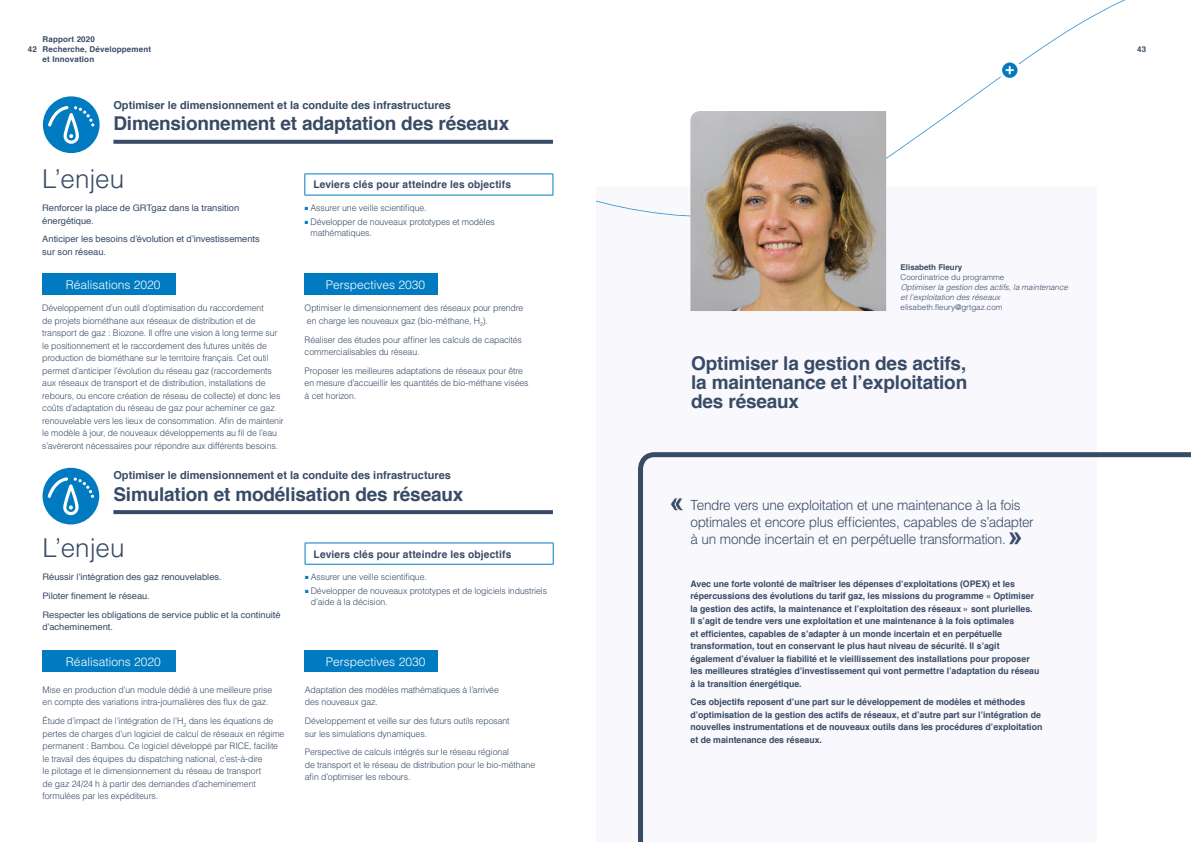
<style>
.page{position:relative;width:1191px;height:842px;background:#fff}
.page>*{position:absolute;margin:0;border:0;box-sizing:border-box;transform-origin:0 0}
.ENJEU{font:300 26px "Helvetica";color:#384b66}
.GUILL-DROIT{font:700 26px "Arial";color:#384b66}
.FICHE-TITRE{font:700 19px "Helvetica";letter-spacing:-.01em;color:#384b66}
.FICHE-TITRE_sans{font:700 19px/19px "Helvetica";letter-spacing:-.01em;color:#384b66;text-align:justify}
.FICHE-2_EXERGUE{font:300 14px/16.8px "Helvetica";letter-spacing:-.025em;color:#384b66}
.t1{font:300 12px "Helvetica";color:#fff}
.FICHE_SURTITRE{font:700 11px "Helvetica";color:#384b66}
.LEVIERS-TITRE{font:700 10.5px "Helvetica";letter-spacing:.015em;color:#384b66}
.EN_BREF_TEXTE{font:300 9px/12.5px "Helvetica";letter-spacing:-.01em;color:#384b66}
.PORTRAIT-TEXTE{font:700 9px/12.5px "Helvetica";color:#384b66}
.ENJEU_TEXTE{font:9px/12.5px "Helvetica";letter-spacing:-.005em;color:#384b66;scale:1.04 1}
.IDENTITE_ITAL{font:italic 300 8px/10px "Helvetica";color:#384b66}
.IDENTITE_TITRE{font:700 8px/9.6px "Helvetica";letter-spacing:.02em;color:#384b66}
.IDENTITE_TEXTE{font:300 8px "Helvetica";color:#384b66}
.IDENTITE_MAIL{font:300 8px "Helvetica";color:#384b66}
.IDENTITE_TITRE-2{font:700 8px "Helvetica";color:#384b66}
.s1{color:#007bc2}
</style>
<div class="page">
<div style="left:596px;top:186px;width:500px;height:656px;background:#f9f8fc"></div>
<svg style="left:886px;top:0;width:239px;height:174px"></svg>
<svg style="left:998px;top:59px;width:22px;height:22px"></svg>
<div style="left:1002px;top:63px;width:15px;height:15px;background:#007bc2;border-radius:50%"></div>
<svg style="left:1005px;top:66px;width:8px;height:8px"></svg>
<svg style="left:638px;top:452px;width:553px;height:390px"></svg>
<svg style="left:43px;top:96px;width:57px;height:57px"></svg>
<hr style="left:304px;top:174px;width:249px;height:1px;background:#007bc2">
<svg style="left:304px;top:174px;width:1px;height:21px"></svg>
<svg style="left:553px;top:174px;width:1px;height:21px"></svg>
<hr style="left:304px;top:195px;width:249px;height:1px;background:#007bc2">
<hr style="left:305px;top:543px;width:248px;height:1px;background:#007bc2">
<svg style="left:305px;top:543px;width:1px;height:21px"></svg>
<svg style="left:553px;top:543px;width:1px;height:21px"></svg>
<hr style="left:305px;top:564px;width:248px;height:1px;background:#007bc2">
<div style="left:304px;top:274px;width:134px;height:21px;background:#007bc2"></div>
<div style="left:305px;top:651px;width:133px;height:21px;background:#007bc2"></div>
<div style="left:42px;top:274px;width:133px;height:21px;background:#007bc2"></div>
<div style="left:43px;top:651px;width:133px;height:21px;background:#007bc2"></div>
<svg style="left:113px;top:140px;width:440px;height:4px;fill:#384b66"></svg>
<svg style="left:113px;top:510px;width:440px;height:4px;fill:#384b66"></svg>
<div style="left:193px;top:142px;width:47px;height:32px;background:#fff"></div>
<div style="left:193px;top:511px;width:47px;height:32px;background:#fff"></div>
<svg style="left:43px;top:468px;width:56px;height:56px"></svg>
<img style="left:690px;top:111px;width:196px;height:200px">
<div style="left:676px;top:456px;width:53px;height:52px;background:#f9f8fc"></div>
<p class="IDENTITE_TITRE" style="left:43px;top:35px;width:110px">Rapport 2020<br>Recherche, Développement et Innovation</p>
<p class="IDENTITE_TITRE" style="left:28px;top:44px;width:11px">42</p>
<p class="IDENTITE_TITRE" style="left:1137px;top:44px;width:11px">43</p>
<p class="FICHE_SURTITRE" style="left:113px;top:96px;width:339px">Optimiser le dimensionnement et la conduite des infrastructures</p>
<p class="FICHE-TITRE" style="left:113px;top:108px;width:397px">Dimensionnement et adaptation des réseaux</p>
<p class="ENJEU" style="left:42px;top:162px;width:83px">L’enjeu</p>
<p class="ENJEU_TEXTE" style="left:42px;top:202px;width:191px">Renforcer la place de GRTgaz dans la transition énergétique.</p>
<p class="ENJEU_TEXTE" style="left:42px;top:233px;width:211px">Anticiper les besoins d’évolution et d’investissements sur son réseau.</p>
<p class="t1" style="left:66px;top:277px;width:96px">Réalisations 2020</p>
<p class="EN_BREF_TEXTE" style="left:42px;top:302px;width:243px">Développement d’un outil d’optimisation du raccordement<br>de projets biométhane aux réseaux de distribution et de transport de gaz : Biozone. Il offre une vision à long terme sur le positionnement et le raccordement des futures unités de production de biométhane sur le territoire français. Cet outil permet d’anticiper l’évolution du réseau gaz (raccordements aux réseaux de transport et de distribution, installations de rebours, ou encore création de réseau de collecte) et donc les coûts d’adaptation du réseau de gaz pour acheminer ce gaz renouvelable vers les lieux de consommation. Afin de maintenir le modèle à jour, de nouveaux développements au fil de l’eau s’avèreront nécessaires pour répondre aux différents besoins.</p>
<p class="LEVIERS-TITRE" style="left:313px;top:176px;width:199px">Leviers clés pour atteindre les objectifs</p>
<p class="EN_BREF_TEXTE" style="left:305px;top:201px;width:123px"><span class="s1">■</span> Assurer une veille scientifique.</p>
<p class="EN_BREF_TEXTE" style="left:310px;top:216px;width:186px;line-height:11px;text-indent:-6px"><span class="s1">■</span> Développer de nouveaux prototypes et modèles mathématiques.</p>
<p class="t1" style="left:326px;top:277px;width:101px">Perspectives 2030</p>
<p class="EN_BREF_TEXTE" style="left:304px;top:302px;width:220px">Optimiser le dimensionnement des réseaux pour prendre en charge les nouveaux gaz (bio-méthane, H<sub>2</sub>).</p>
<p class="EN_BREF_TEXTE" style="left:304px;top:333px;width:219px">Réaliser des études pour affiner les calculs de capacités commercialisables du réseau.</p>
<p class="EN_BREF_TEXTE" style="left:304px;top:364px;width:225px">Proposer les meilleures adaptations de réseaux pour être en mesure d’accueillir les quantités de bio-méthane visées à cet horizon.</p>
<p class="FICHE_SURTITRE" style="left:113px;top:466px;width:339px">Optimiser le dimensionnement et la conduite des infrastructures</p>
<p class="FICHE-TITRE" style="left:113px;top:479px;width:351px">Simulation et modélisation des réseaux</p>
<p class="ENJEU" style="left:43px;top:531px;width:83px">L’enjeu</p>
<p class="ENJEU_TEXTE" style="left:43px;top:571px;width:174px">Réussir l’intégration des gaz renouvelables.</p>
<p class="ENJEU_TEXTE" style="left:43px;top:590px;width:105px">Piloter finement le réseau.</p>
<p class="ENJEU_TEXTE" style="left:43px;top:609px;width:230px">Respecter les obligations de service public et la continuité d’acheminement.</p>
<p class="t1" style="left:66px;top:654px;width:96px">Réalisations 2020</p>
<p class="EN_BREF_TEXTE" style="left:43px;top:683px;width:231px">Mise en production d’un module dédié à une meilleure prise en compte des variations intra-journalières des flux de gaz.</p>
<p class="EN_BREF_TEXTE" style="left:43px;top:714px;width:243px">Étude d’impact de l’intégration de l’H<sub>2</sub> dans les équations de pertes de charges d’un logiciel de calcul de réseaux en régime permanent : Bambou. Ce logiciel développé par RICE, facilite le travail des équipes du dispatching national, c’est-à-dire<br>le pilotage et le dimensionnement du réseau de transport<br>de gaz 24/24 h à partir des demandes d’acheminement formulées par les expéditeurs.</p>
<p class="LEVIERS-TITRE" style="left:313px;top:545px;width:199px">Leviers clés pour atteindre les objectifs</p>
<p class="EN_BREF_TEXTE" style="left:305px;top:570px;width:123px"><span class="s1">■</span> Assurer une veille scientifique.</p>
<p class="EN_BREF_TEXTE" style="left:311px;top:585px;width:238px;line-height:11px;text-indent:-6px"><span class="s1">■</span> Développer de nouveaux prototypes et de logiciels industriels d’aide à la décision.</p>
<p class="t1" style="left:326px;top:654px;width:101px">Perspectives 2030</p>
<p class="EN_BREF_TEXTE" style="left:305px;top:683px;width:196px">Adaptation des modèles mathématiques à l’arrivée des nouveaux gaz.</p>
<p class="EN_BREF_TEXTE" style="left:305px;top:714px;width:206px">Développement et veille sur des futurs outils reposant sur les simulations dynamiques.</p>
<p class="EN_BREF_TEXTE" style="left:305px;top:746px;width:232px">Perspective de calculs intégrés sur le réseau régional<br>de transport et le réseau de distribution pour le bio-méthane afin d’optimiser les rebours.</p>
<p class="IDENTITE_TITRE-2" style="left:900px;top:260px;width:63px">Elisabeth Fleury</p>
<p class="IDENTITE_MAIL" style="left:900px;top:272px;width:105px">Coordinatrice du programme</p>
<p class="IDENTITE_ITAL" style="left:900px;top:282px;width:169px">Optimiser la gestion des actifs, la maintenance et l’exploitation des réseaux</p>
<p class="IDENTITE_TEXTE" style="left:900px;top:302px;width:103px">elisabeth.fleury@grtgaz.com</p>
<p class="FICHE-TITRE_sans" style="left:691px;top:354px;width:278px">Optimiser la gestion des actifs, la maintenance et l’exploitation des réseaux</p>
<p class="GUILL-DROIT" style="left:670px;top:484px;width:16px">«</p>
<p class="FICHE-2_EXERGUE" style="left:690px;top:496px;width:345px">Tendre vers une exploitation et une maintenance à la fois optimales et encore plus efficientes, capables de s’adapter à un monde incertain et en perpétuelle transformation.</p>
<p class="GUILL-DROIT" style="left:1008px;top:518px;width:16px">»</p>
<p class="PORTRAIT-TEXTE" style="left:690px;top:577px;width:350px">Avec une forte volonté de maîtriser les dépenses d’exploitations (OPEX) et les répercussions des évolutions du tarif gaz, les missions du programme « Optimiser la gestion des actifs, la maintenance et l’exploitation des réseaux » sont plurielles.<br>Il s’agit de tendre vers une exploitation et une maintenance à la fois optimales<br>et efficientes, capables de s’adapter à un monde incertain et en perpétuelle transformation, tout en conservant le plus haut niveau de sécurité. Il s’agit également d’évaluer la fiabilité et le vieillissement des installations pour proposer les meilleures stratégies d’investissement qui vont permettre l’adaptation du réseau à la transition énergétique.</p>
<p class="PORTRAIT-TEXTE" style="left:690px;top:696px;width:353px">Ces objectifs reposent d’une part sur le développement de modèles et méthodes d’optimisation de la gestion des actifs de réseaux, et d’autre part sur l’intégration de nouvelles instrumentations et de nouveaux outils dans les procédures d’exploitation et de maintenance des réseaux.</p>
</div>
